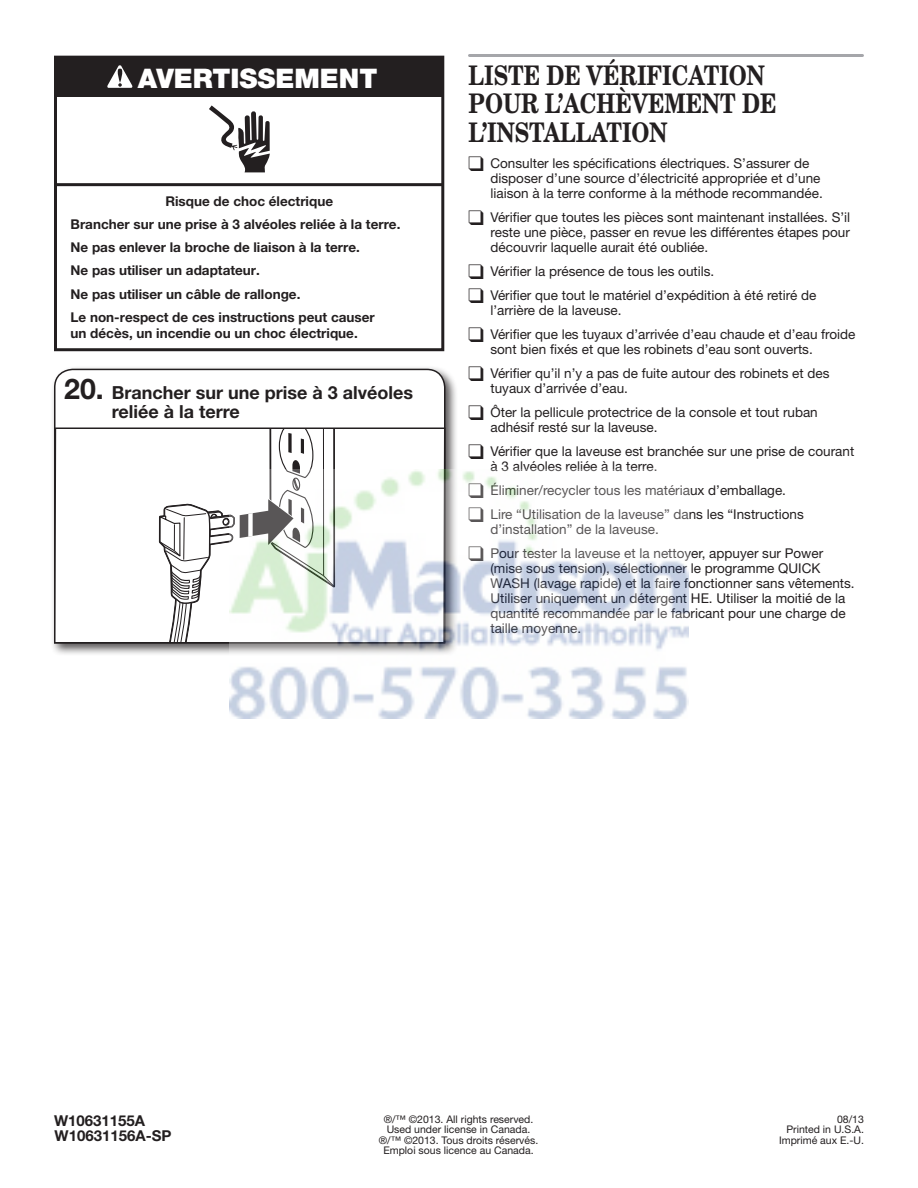
<style>
.page{position:relative;width:918px;height:1188px;background:#fff}
.page>*{position:absolute;margin:0;border:0;box-sizing:border-box;transform-origin:0 0}
._1_Heading_1_XC{font:700 27px/28.5px "New Century Schlbk LT Std";color:#231f20;scale:.8 1}
.t1{font:900 27px "Helvetica Neue LT Std";color:#fff}
.t2{font:700 18px/18.8px "Helvetica Neue LT Std";color:#231f20}
.Cover_Part_Number{font:700 15px/15px "Helvetica Neue LT Std";color:#231f20}
.t3{font:13.5px/15px "Helvetica Neue LT Std";color:#231f20}
.t4{font:700 13.5px/23.2px "Helvetica Neue LT Std";color:#231f20}
.Legal_Line{font:10.5px "Helvetica Neue LT Std";color:#231f20}
.Cover_Part_Number-2{font:10.5px/10.5px "Helvetica Neue LT Std";color:#231f20;text-align:right}
.s1{font-size:28.5px}
</style>
<div class="page">
<div style="left:51px;top:365px;width:407px;height:291px;background:#231f20;opacity:.75"></div>
<svg style="left:53px;top:368px;width:393px;height:59px"></svg>
<svg style="left:53px;top:427px;width:393px;height:217px"></svg>
<hr style="left:56px;top:183px;width:387px;height:3px;background:#231f20">
<div style="left:56px;top:57px;width:387px;height:39px;background:#231f20"></div>
<svg style="left:107px;top:65px;width:26px;height:23px"></svg>
<div style="left:54px;top:56px;width:390px;height:295px;border:3px solid #231f20"></div>
<svg style="left:209px;top:105px;width:61px;height:67px"></svg>
<hr style="left:470px;top:54px;width:392px;height:3px;background:#a5a6aa">
<img style="left:230px;top:469px;width:459px;height:250px">
<p class="t1" style="left:138px;top:62px;width:241px">AVERTISSEMENT</p>
<p class="t4" style="left:71px;top:189px;width:331px;text-indent:95px">Risque de choc électrique<br>Brancher sur une prise à 3 alvéoles reliée à la terre.<br>Ne pas enlever la broche de liaison à la terre.<br>Ne pas utiliser un adaptateur.<br>Ne pas utiliser un câble de rallonge.<br>Le non-respect de ces instructions peut causer</p>
<p class="t4" style="left:71px;top:321px;width:289px">un décès, un incendie ou un choc électrique.</p>
<p class="t2" style="left:112px;top:383px;width:303px;text-indent:-48px"><span class="s1">20.</span> Brancher sur une prise à 3 alvéoles reliée à la terre</p>
<p class="_1_Heading_1_XC" style="left:469px;top:60px;width:386px">LISTE DE VÉRIFICATION<br>POUR L’ACHÈVEMENT DE<br>L’INSTALLATION</p>
<p class="t3" style="left:490px;top:156px;width:334px;text-indent:-22px">❑ Consulter les spécifications électriques. S’assurer de disposer d’une source d’électricité appropriée et d’une liaison à la terre conforme à la méthode recommandée.</p>
<p class="t3" style="left:490px;top:210px;width:361px;text-align:justify;text-indent:-22px">❑ Vérifier que toutes les pièces sont maintenant installées. S’il reste une pièce, passer en revue les différentes étapes pour découvrir laquelle aurait été oubliée.</p>
<p class="t3" style="left:468px;top:264px;width:248px">❑ Vérifier la présence de tous les outils.</p>
<p class="t3" style="left:490px;top:288px;width:327px;text-indent:-22px">❑ Vérifier que tout le matériel d’expédition à été retiré de l’arrière de la laveuse.</p>
<p class="t3" style="left:490px;top:327px;width:367px;text-indent:-22px">❑ Vérifier que les tuyaux d’arrivée d’eau chaude et d’eau froide sont bien fixés et que les robinets d’eau sont ouverts.</p>
<p class="t3" style="left:490px;top:366px;width:341px;text-indent:-22px">❑ Vérifier qu’il n’y a pas de fuite autour des robinets et des tuyaux d’arrivée d’eau.</p>
<p class="t3" style="left:491px;top:405px;width:329px;text-indent:-23px">❑ Ôter la pellicule protectrice de la console et tout ruban adhésif resté sur la laveuse.</p>
<p class="t3" style="left:490px;top:444px;width:365px;text-indent:-22px">❑ Vérifier que la laveuse est branchée sur une prise de courant à 3 alvéoles reliée à la terre.</p>
<p class="t3" style="left:468px;top:483px;width:320px">❑ Éliminer/recycler tous les matériaux d’emballage.</p>
<p class="t3" style="left:490px;top:507px;width:315px;text-indent:-22px">❑ Lire “Utilisation de la laveuse” dans les “Instructions d’installation” de la laveuse.</p>
<p class="t3" style="left:490px;top:546px;width:366px;text-indent:-22px">❑ Pour tester la laveuse et la nettoyer, appuyer sur Power (mise sous tension), sélectionner le programme QUICK WASH (lavage rapide) et la faire fonctionner sans vêtements.<br>Utiliser uniquement un détergent HE. Utiliser la moitié de la quantité recommandée par le fabricant pour une charge de taille moyenne.</p>
<p class="Cover_Part_Number" style="left:54px;top:1113px;width:119px">W10631155A<br>W10631156A-SP</p>
<p class="Legal_Line" style="left:384px;top:1113px;width:151px">®/™ ©2013. All rights reserved.</p>
<p class="Legal_Line" style="left:387px;top:1123px;width:145px">Used under license in Canada.</p>
<p class="Legal_Line" style="left:379px;top:1134px;width:161px">®/™ ©2013. Tous droits réservés.</p>
<p class="Legal_Line" style="left:383px;top:1144px;width:152px">Emploi sous licence au Canada.</p>
<p class="Cover_Part_Number-2" style="left:779px;top:1113px;width:86px">08/13<br>Printed in U.S.A.<br>Imprimé aux E.-U.</p>
</div>
